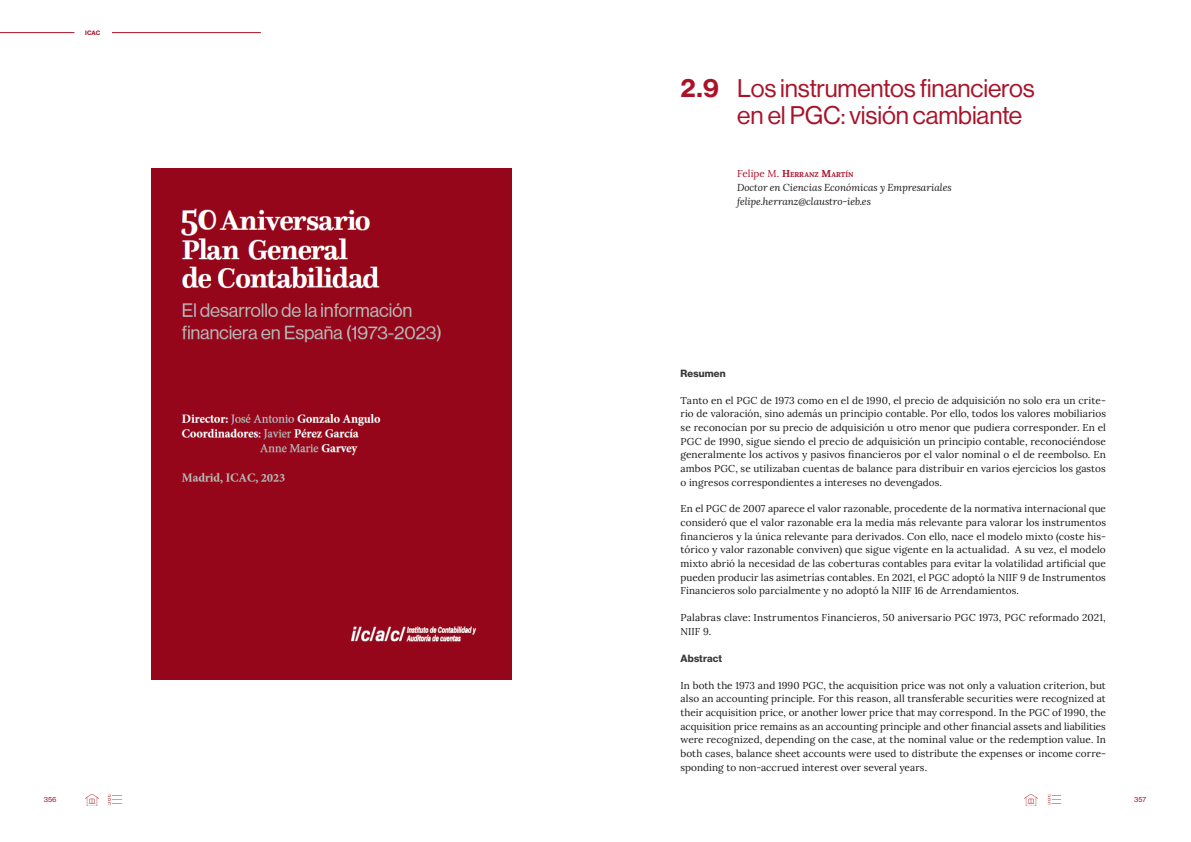
<style>
.page{position:relative;width:1191px;height:842px;background:#fff}
.page>*{position:absolute;margin:0;border:0;box-sizing:border-box;transform-origin:0 0}
.t1{font:25px/26.9px "N Haas Grotesk DS Pro 55 Rg";letter-spacing:-.005em;color:#a9132a}
._1_X__Ladillo__Sin_viñeta{font:10.2px "N Haas Grotesk DS Pro 75 Bd";letter-spacing:.015em;color:#393939}
.Texto_base{font:10px/13.7px "Lora";letter-spacing:.005em;color:#191919;text-align:justify}
.Cargo{font:italic 10px "Lora";letter-spacing:-.005em;color:#191919}
.Autor{font:700 7px "Lora";letter-spacing:.01em;color:#a9132a}
.t2{font:7px "N Haas Grotesk TX Pro 55 Rg";color:#a9132a}
.t3{font:6px "N Haas Grotesk TX Pro 75 Bd";color:#a9132a}
.s1{font-family:"N Haas Grotesk TX Pro 75 Bd"}
.s2{font-weight:400;font-size:10px}
.s3{font-size:10px}
</style>
<div class="page">
<hr style="left:112px;top:32px;width:149px;height:1px;background:#a9132a">
<hr style="left:0;top:32px;width:74px;height:1px;background:#a9132a">
<img style="left:1047px;top:794px;width:15px;height:11px">
<img style="left:107px;top:794px;width:15px;height:11px">
<img style="left:1024px;top:794px;width:14px;height:12px">
<img style="left:85px;top:794px;width:14px;height:12px">
<img style="left:152px;top:169px;width:360px;height:511px">
<p class="t3" style="left:85px;top:29px;width:17px">ICAC</p>
<p class="t1" style="left:737px;top:75px;width:299px;text-indent:-57px"><span class="s1">2.9</span> Los instrumentos financieros en el PGC: visión cambiante</p>
<p class="Autor" style="left:737px;top:169px;width:118px"><span class="s2">Felipe M.</span> <span class="s3">H</span>ERRANZ <span class="s3">M</span>ARTÍN</p>
<p class="Cargo" style="left:737px;top:181px;width:216px">Doctor en Ciencias Económicas y Empresariales</p>
<p class="Cargo" style="left:737px;top:194px;width:135px">felipe.herranz@claustro-ieb.es</p>
<p class="_1_X__Ladillo__Sin_viñeta" style="left:680px;top:367px;width:47px">Resumen</p>
<p class="Texto_base" style="left:680px;top:393px;width:427px">Tanto en el PGC de 1973 como en el de 1990, el precio de adquisición no solo era un crite&shy;rio de valoración, sino además un principio contable. Por ello, todos los valores mobiliarios se reconocían por su precio de adquisición u otro menor que pudiera corresponder. En el PGC de 1990, sigue siendo el precio de adquisición un principio contable, reconociéndose generalmente los activos y pasivos financieros por el valor nominal o el de reembolso. En ambos PGC, se utilizaban cuentas de balance para distribuir en varios ejercicios los gastos o ingresos correspondientes a intereses no devengados.</p>
<p class="Texto_base" style="left:680px;top:501px;width:427px">En el PGC de 2007 aparece el valor razonable, procedente de la normativa internacional que consideró que el valor razonable era la media más relevante para valorar los instrumentos financieros y la única relevante para derivados. Con ello, nace el modelo mixto (coste his&shy;tórico y valor razonable conviven) que sigue vigente en la actualidad. A su vez, el modelo mixto abrió la necesidad de las coberturas contables para evitar la volatilidad artificial que pueden producir las asimetrías contables. En 2021, el PGC adoptó la NIIF 9 de Instrumentos Financieros solo parcialmente y no adoptó la NIIF 16 de Arrendamientos.</p>
<p class="Texto_base" style="left:680px;top:610px;width:427px">Palabras clave: Instrumentos Financieros, 50 aniversario PGC 1973, PGC reformado 2021,<br>NIIF 9.</p>
<p class="_1_X__Ladillo__Sin_viñeta" style="left:680px;top:652px;width:43px">Abstract</p>
<p class="Texto_base" style="left:680px;top:677px;width:427px">In both the 1973 and 1990 PGC, the acquisition price was not only a valuation criterion, but also an accounting principle. For this reason, all transferable securities were recognized at their acquisition price, or another lower price that may correspond. In the PGC of 1990, the acquisition price remains as an accounting principle and other financial assets and liabilities were recognized, depending on the case, at the nominal value or the redemption value. In both cases, balance sheet accounts were used to distribute the expenses or income corre&shy;sponding to non-accrued interest over several years.</p>
<p class="t2" style="left:44px;top:795px;width:14px">356</p>
<p class="t2" style="left:1134px;top:795px;width:14px">357</p>
</div>
